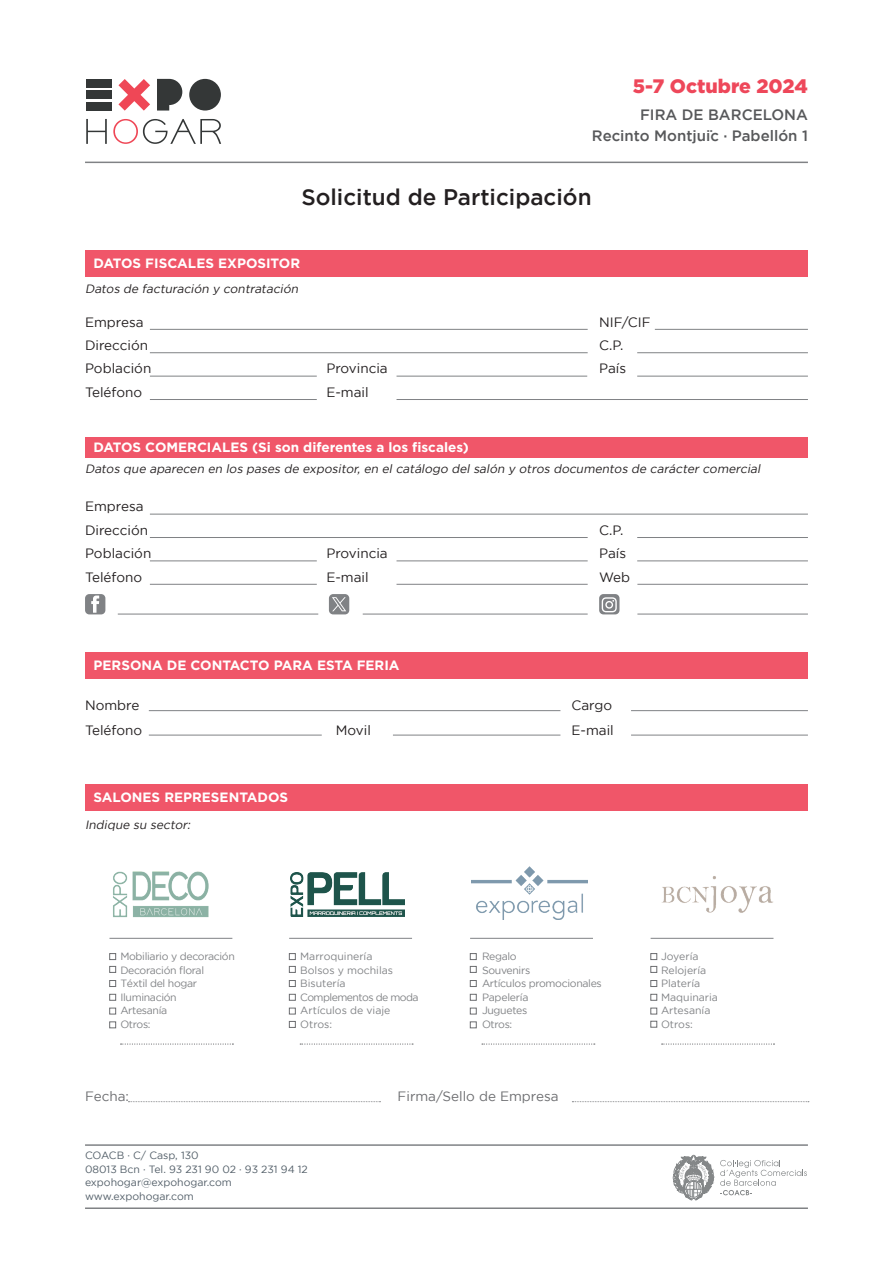
<style>
.page{position:relative;width:893px;height:1263px;background:#fff}
.page>*{position:absolute;margin:0;border:0;box-sizing:border-box;transform-origin:0 0}
.t1{font:500 22.5px "Gotham";color:#231f20}
.t2{font:900 19.5px "Gotham";color:#ee475a}
.t3{font:500 15px/21px "Gotham";color:#57585a;text-align:right}
.t4{font:13.5px/23.4px "Gotham";color:#231f20}
.t5{font:700 13.5px "Gotham";color:#fff}
.t6{font:13.5px "Gotham";color:#6c6d70}
.t7{font:italic 12px "Gotham";color:#231f20}
.t8{font:10.5px/13.5px "Gotham";letter-spacing:-.03em;color:#808285}
.t9{font:10.5px/13.5px "Gotham";color:#808285}
.t10{font:10.5px/13.5px "Gotham";color:#525e68}
</style>
<div class="page">
<hr style="left:85px;top:162px;width:723px;height:1px;background:#808285">
<div style="left:85px;top:250px;width:723px;height:27px;background:#f05669"></div>
<hr style="left:150px;top:329px;width:438px;height:1px;background:#808285">
<hr style="left:655px;top:329px;width:153px;height:1px;background:#808285">
<hr style="left:637px;top:352px;width:171px;height:1px;background:#808285">
<hr style="left:150px;top:352px;width:438px;height:1px;background:#808285">
<hr style="left:637px;top:376px;width:171px;height:1px;background:#808285">
<hr style="left:150px;top:376px;width:167px;height:1px;background:#808285">
<hr style="left:396px;top:376px;width:191px;height:1px;background:#808285">
<hr style="left:150px;top:399px;width:167px;height:1px;background:#808285">
<hr style="left:396px;top:399px;width:412px;height:1px;background:#808285">
<div style="left:85px;top:652px;width:723px;height:27px;background:#f05669"></div>
<hr style="left:631px;top:710px;width:177px;height:1px;background:#808285">
<hr style="left:149px;top:710px;width:411px;height:1px;background:#808285">
<hr style="left:631px;top:735px;width:177px;height:1px;background:#808285">
<hr style="left:149px;top:735px;width:173px;height:1px;background:#808285">
<hr style="left:393px;top:735px;width:167px;height:1px;background:#808285">
<svg style="left:572px;top:1101px;width:237px;height:1px"></svg>
<svg style="left:128px;top:1101px;width:252px;height:1px"></svg>
<div style="left:85px;top:437px;width:723px;height:20px;background:#f05669"></div>
<hr style="left:150px;top:514px;width:658px;height:1px;background:#808285">
<hr style="left:637px;top:537px;width:171px;height:1px;background:#808285">
<hr style="left:150px;top:537px;width:438px;height:1px;background:#808285">
<hr style="left:637px;top:560px;width:171px;height:1px;background:#808285">
<hr style="left:150px;top:560px;width:167px;height:1px;background:#808285">
<hr style="left:396px;top:560px;width:192px;height:1px;background:#808285">
<hr style="left:150px;top:584px;width:167px;height:1px;background:#808285">
<hr style="left:396px;top:584px;width:192px;height:1px;background:#808285">
<hr style="left:637px;top:584px;width:171px;height:1px;background:#808285">
<hr style="left:118px;top:614px;width:200px;height:1px;background:#808285">
<hr style="left:637px;top:614px;width:171px;height:1px;background:#808285">
<hr style="left:363px;top:614px;width:225px;height:1px;background:#808285">
<svg style="left:599px;top:594px;width:20px;height:20px"></svg>
<div style="left:329px;top:594px;width:20px;height:20px;background:#808285;border-radius:4px"></div>
<svg style="left:332px;top:597px;width:14px;height:14px"></svg>
<div style="left:85px;top:594px;width:20px;height:20px;background:#808285;border-radius:4px"></div>
<svg style="left:91px;top:595px;width:8px;height:18px"></svg>
<hr style="left:85px;top:1144px;width:723px;height:2px;background:#808285">
<hr style="left:85px;top:1207px;width:723px;height:2px;background:#808285">
<svg style="left:673px;top:1154px;width:41px;height:46px"></svg>
<svg style="left:720px;top:1160px;width:87px;height:35px"></svg>
<div style="left:85px;top:784px;width:723px;height:27px;background:#f05669"></div>
<svg style="left:300px;top:1043px;width:113px;height:1px"></svg>
<div style="left:289px;top:953px;width:7px;height:7px;border:1px solid #6c6d70"></div>
<div style="left:289px;top:966px;width:7px;height:6px;border:1px solid #6c6d70"></div>
<div style="left:289px;top:980px;width:7px;height:7px;border:1px solid #6c6d70"></div>
<div style="left:289px;top:994px;width:7px;height:6px;border:1px solid #6c6d70"></div>
<div style="left:289px;top:1008px;width:7px;height:6px;border:1px solid #6c6d70"></div>
<svg style="left:662px;top:1043px;width:112px;height:1px"></svg>
<div style="left:651px;top:953px;width:6px;height:7px;border:1px solid #6c6d70"></div>
<svg style="left:651px;top:966px;width:6px;height:6px"></svg>
<div style="left:651px;top:980px;width:6px;height:7px;border:1px solid #6c6d70"></div>
<svg style="left:651px;top:1008px;width:6px;height:6px"></svg>
<svg style="left:651px;top:994px;width:6px;height:6px"></svg>
<svg style="left:121px;top:1043px;width:112px;height:1px"></svg>
<div style="left:109px;top:953px;width:7px;height:7px;border:1px solid #6c6d70"></div>
<div style="left:109px;top:966px;width:7px;height:6px;border:1px solid #6c6d70"></div>
<div style="left:109px;top:980px;width:7px;height:7px;border:1px solid #6c6d70"></div>
<div style="left:109px;top:1008px;width:7px;height:6px;border:1px solid #6c6d70"></div>
<div style="left:109px;top:994px;width:7px;height:6px;border:1px solid #6c6d70"></div>
<div style="left:109px;top:1022px;width:7px;height:6px;border:1px solid #6c6d70"></div>
<svg style="left:482px;top:1043px;width:113px;height:1px"></svg>
<div style="left:470px;top:953px;width:6px;height:7px;border:1px solid #6c6d70"></div>
<svg style="left:470px;top:966px;width:6px;height:6px"></svg>
<div style="left:470px;top:980px;width:6px;height:7px;border:1px solid #6c6d70"></div>
<svg style="left:470px;top:1008px;width:6px;height:6px"></svg>
<svg style="left:470px;top:994px;width:6px;height:6px"></svg>
<svg style="left:470px;top:1022px;width:6px;height:6px"></svg>
<div style="left:86px;top:79px;width:26px;height:8px;background:#343737"></div>
<div style="left:86px;top:91px;width:26px;height:8px;background:#343737"></div>
<div style="left:86px;top:102px;width:26px;height:9px;background:#343737"></div>
<svg style="left:118px;top:79px;width:32px;height:32px"></svg>
<div style="left:189px;top:79px;width:32px;height:32px;background:#343737;border-radius:50%"></div>
<svg style="left:157px;top:79px;width:25px;height:32px"></svg>
<svg style="left:86px;top:119px;width:135px;height:25px"></svg>
<hr style="left:289px;top:938px;width:123px;height:1px;background:#808285">
<hr style="left:651px;top:938px;width:122px;height:1px;background:#808285">
<hr style="left:109px;top:938px;width:123px;height:1px;background:#808285">
<hr style="left:470px;top:938px;width:123px;height:1px;background:#808285">
<svg style="left:602px;top:597px;width:15px;height:15px"></svg>
<svg style="left:651px;top:1021px;width:6px;height:6px"></svg>
<div style="left:289px;top:1021px;width:7px;height:6px;border:1px solid #6c6d70"></div>
<img style="left:113px;top:871px;width:96px;height:47px">
<img style="left:290px;top:872px;width:114px;height:44px">
<img style="left:471px;top:867px;width:116px;height:53px">
<img style="left:661px;top:876px;width:112px;height:37px">
<h2 class="t2" style="left:633px;top:75px;width:176px">5-7 Octubre 2024</h2>
<p class="t3" style="left:592px;top:104px;width:217px">FIRA DE BARCELONA<br>Recinto Montjuïc · Pabellón 1</p>
<h1 class="t1" style="left:301px;top:184px;width:292px">Solicitud de Participación</h1>
<p class="t5" style="left:94px;top:256px;width:208px">DATOS FISCALES EXPOSITOR</p>
<p class="t7" style="left:85px;top:282px;width:217px">Datos de facturación y contratación</p>
<p class="t4" style="left:85px;top:310px;width:60px">Empresa</p>
<p class="t4" style="left:599px;top:310px;width:53px">NIF/CIF</p>
<p class="t4" style="left:85px;top:333px;width:65px">Dirección</p>
<p class="t4" style="left:599px;top:333px;width:26px">C.P.</p>
<p class="t4" style="left:85px;top:357px;width:68px">Población</p>
<p class="t4" style="left:326px;top:357px;width:63px">Provincia</p>
<p class="t4" style="left:599px;top:357px;width:28px">País</p>
<p class="t4" style="left:85px;top:380px;width:59px">Teléfono</p>
<p class="t4" style="left:326px;top:380px;width:44px">E-mail</p>
<p class="t5" style="left:94px;top:439px;width:377px">DATOS COMERCIALES (Si son diferentes a los fiscales)</p>
<p class="t7" style="left:85px;top:462px;width:679px">Datos que aparecen en los pases de expositor, en el catálogo del salón y otros documentos de carácter comercial</p>
<p class="t4" style="left:85px;top:495px;width:65px">Empresa<br>Dirección</p>
<p class="t4" style="left:599px;top:518px;width:26px">C.P.</p>
<p class="t4" style="left:85px;top:541px;width:68px">Población</p>
<p class="t4" style="left:326px;top:541px;width:63px">Provincia</p>
<p class="t4" style="left:599px;top:541px;width:28px">País</p>
<p class="t4" style="left:85px;top:565px;width:59px">Teléfono</p>
<p class="t4" style="left:326px;top:565px;width:44px">E-mail</p>
<p class="t4" style="left:599px;top:565px;width:33px">Web</p>
<p class="t5" style="left:94px;top:657px;width:308px">PERSONA DE CONTACTO PARA ESTA FERIA</p>
<p class="t4" style="left:85px;top:693px;width:56px">Nombre</p>
<p class="t4" style="left:571px;top:693px;width:42px">Cargo</p>
<p class="t4" style="left:85px;top:718px;width:59px">Teléfono</p>
<p class="t4" style="left:336px;top:718px;width:37px">Movil</p>
<p class="t4" style="left:571px;top:718px;width:44px">E-mail</p>
<p class="t5" style="left:94px;top:789px;width:196px">SALONES REPRESENTADOS</p>
<p class="t7" style="left:85px;top:818px;width:109px">Indique su sector:</p>
<p class="t8" style="left:120px;top:949px;width:116px">Mobiliario y decoración<br>Decoración floral<br>Téxtil del hogar<br>Iluminación<br>Artesanía<br>Otros:</p>
<p class="t8" style="left:482px;top:949px;width:121px">Regalo<br>Souvenirs<br>Artículos promocionales<br>Papelería<br>Juguetes<br>Otros:</p>
<p class="t9" style="left:300px;top:949px;width:120px">Marroquinería<br>Bolsos y mochilas<br>Bisutería<br>Complementos de moda<br>Artículos de viaje<br>Otros:</p>
<p class="t9" style="left:661px;top:949px;width:59px">Joyería<br>Relojería<br>Platería<br>Maquinaria<br>Artesanía<br>Otros:</p>
<p class="t6" style="left:85px;top:1089px;width:45px">Fecha:</p>
<p class="t6" style="left:398px;top:1089px;width:163px">Firma/Sello de Empresa</p>
<p class="t10" style="left:85px;top:1149px;width:224px">COACB · C/ Casp, 130<br>08013 Bcn · Tel. 93 231 90 02 · 93 231 94 12 expohogar@expohogar.com www.expohogar.com</p>
</div>
